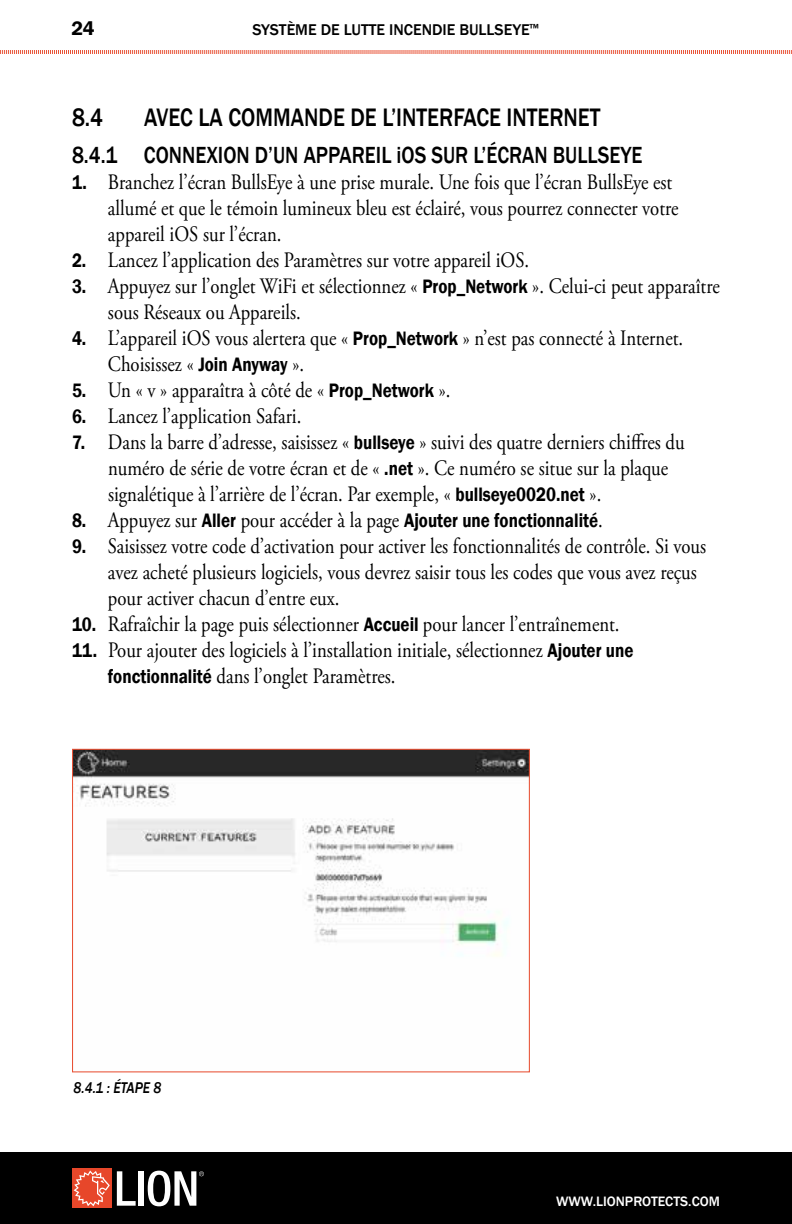
<style>
.page{position:relative;width:792px;height:1224px;background:#fff}
.page>*{position:absolute;margin:0;border:0;box-sizing:border-box;transform-origin:0 0}
.t1{font:500 26px "Franklin Gothic";color:#000;scale:.85 1}
.t2{font:500 24px "Franklin Gothic";color:#000;scale:.85 1}
.t3{font:22px/26px "Adobe Garamond Pro";color:#000;scale:.85 1}
.t4{font:600 20px "Franklin Gothic";color:#000;scale:.85 1}
.t5{font:600 20px "Franklin Gothic";color:#000}
.t6{font:500 16px "Franklin Gothic";color:#000}
.t7{font:italic 500 16px "Franklin Gothic";color:#000;scale:.85 1}
.t8{font:500 14px "Franklin Gothic";color:#fff}
.s1{font-family:"Franklin Gothic";font-weight:600;font-size:20px}
.s2{font-family:"Adobe Garamond Pro";font-weight:400;font-size:22px}
</style>
<div class="page">
<div style="left:0;top:1152px;width:792px;height:72px;background:#000"></div>
<svg style="left:117px;top:1171px;width:19px;height:35px"></svg>
<div style="left:138px;top:1171px;width:6px;height:35px;background:#fff"></div>
<div style="left:72px;top:1169px;width:40px;height:39px;background:#e7472a"></div>
<svg style="left:74px;top:1171px;width:36px;height:35px"></svg>
<svg style="left:148px;top:1171px;width:56px;height:35px"></svg>
<svg style="left:0;top:50px;width:792px;height:4px;background:#f2a799"></svg>
<img style="left:74px;top:751px;width:454px;height:205px">
<div style="left:72px;top:749px;width:458px;height:323px;border:1px solid #e85236"></div>
<p class="t5" style="left:71px;top:16px;width:25px">24</p>
<p class="t6" style="left:252px;top:20px;width:288px">SYSTÈME DE LUTTE INCENDIE BULLSEYE<sup>™</sup></p>
<p class="t1" style="left:72px;top:101px;width:38px">8.4</p>
<p class="t1" style="left:144px;top:101px;width:539px">AVEC LA COMMANDE DE L’INTERFACE INTERNET</p>
<p class="t2" style="left:72px;top:140px;width:673px">8.4.1 CONNEXION D’UN APPAREIL iOS SUR L’ÉCRAN BULLSEYE</p>
<p class="t3" style="left:108px;top:170px;width:673px;text-indent:-36px"><span class="s1">1.</span> Branchez l’écran BullsEye à une prise murale. Une fois que l’écran BullsEye est allumé et que le témoin lumineux bleu est éclairé, vous pourrez connecter votre appareil iOS sur l’écran.</p>
<p class="t3" style="left:72px;top:248px;width:539px"><span class="s1">2.</span> Lancez l’application des Paramètres sur votre appareil iOS.</p>
<p class="t3" style="left:108px;top:274px;width:721px;text-indent:-36px"><span class="s1">3.</span> Appuyez sur l’onglet WiFi et sélectionnez « <span class="s1">Prop_Network</span> ». Celui-ci peut apparaître sous Réseaux ou Appareils.</p>
<p class="t3" style="left:108px;top:326px;width:678px;text-indent:-36px"><span class="s1">4.</span> L’appareil iOS vous alertera que « <span class="s1">Prop_Network</span> » n’est pas connecté à Internet.<br>Choisissez « <span class="s1">Join Anyway</span> ».</p>
<p class="t3" style="left:72px;top:378px;width:447px"><span class="s1">5.</span> Un « v » apparaîtra à côté de « <span class="s1">Prop_Network</span> ».</p>
<p class="t3" style="left:72px;top:404px;width:271px"><span class="s1">6.</span> Lancez l’application Safari.</p>
<p class="t3" style="left:108px;top:430px;width:680px;text-indent:-36px"><span class="s1">7.</span> Dans la barre d’adresse, saisissez « <span class="s1">bullseye</span> » suivi des quatre derniers chiffres du numéro de série de votre écran et de « <span class="s1">.net</span> ». Ce numéro se situe sur la plaque signalétique à l’arrière de l’écran. Par exemple, « <span class="s1">bullseye0020.net</span> ».</p>
<p class="t4" style="left:72px;top:508px;width:626px">8. <span class="s2">Appuyez sur</span> Aller <span class="s2">pour accéder à la page</span> Ajouter une fonctionnalité<span class="s2">.</span></p>
<p class="t3" style="left:108px;top:534px;width:705px;text-indent:-36px"><span class="s1">9.</span> Saisissez votre code d’activation pour activer les fonctionnalités de contrôle. Si vous avez acheté plusieurs logiciels, vous devrez saisir tous les codes que vous avez reçus pour activer chacun d’entre eux.</p>
<p class="t3" style="left:72px;top:612px;width:646px"><span class="s1">10.</span> Rafraîchir la page puis sélectionner <span class="s1">Accueil</span> pour lancer l’entraînement.</p>
<p class="t3" style="left:108px;top:638px;width:620px;text-indent:-36px"><span class="s1">11.</span> Pour ajouter des logiciels à l’installation initiale, sélectionnez <span class="s1">Ajouter une fonctionnalité</span> dans l’onglet Paramètres.</p>
<p class="t7" style="left:74px;top:1077px;width:105px">8.4.1 : ÉTAPE 8</p>
<p class="t8" style="left:556px;top:1193px;width:165px">WWW.LIONPROTECTS.COM</p>
</div>
